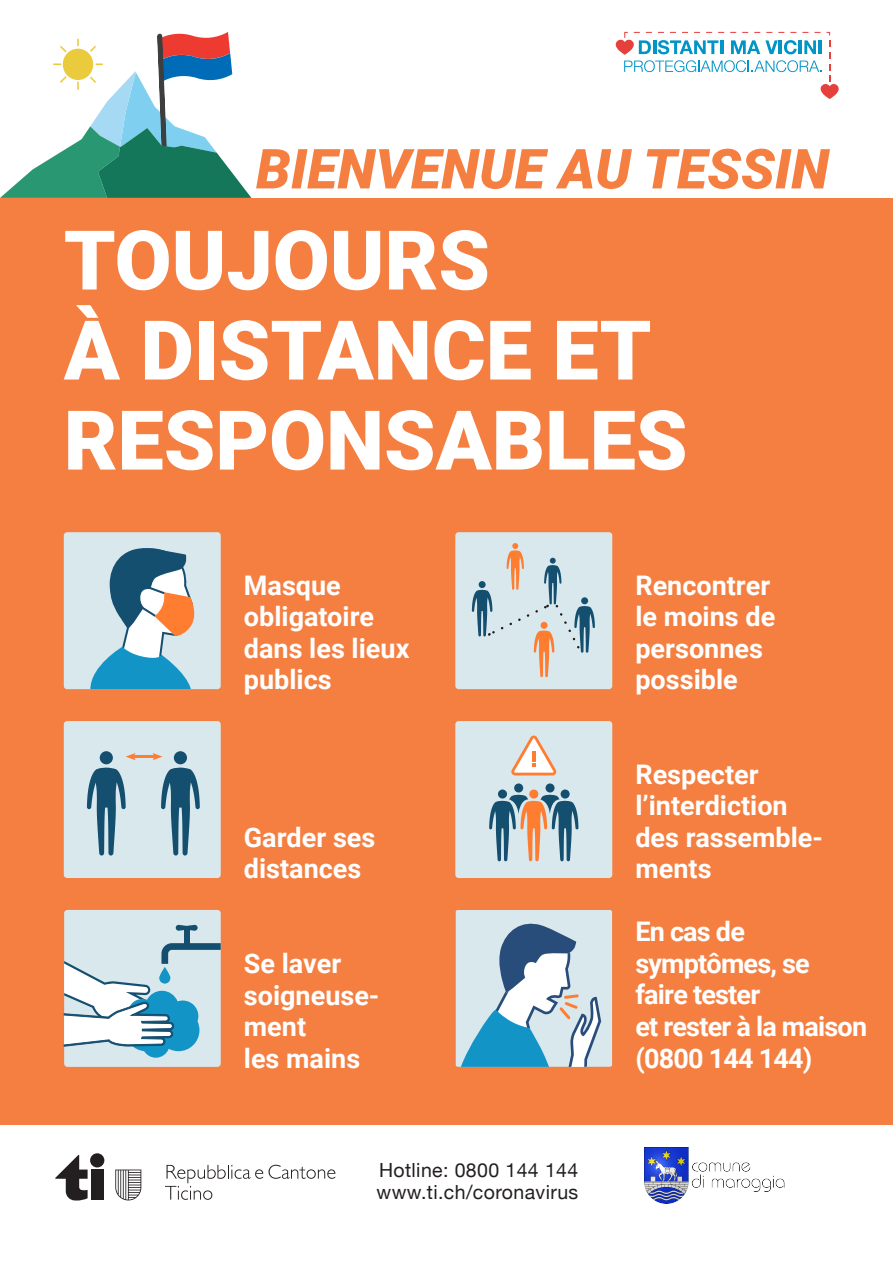
<style>
.page{position:relative;width:893px;height:1263px;background:#fff}
.page>*{position:absolute;margin:0;border:0;box-sizing:border-box;transform-origin:0 0}
.t1{font:900 82.5px/90px "Roboto";color:#fff}
.t2{font:italic 900 55.2px "Roboto";color:#f47f41}
.t3{font:700 27px/31.5px "Roboto";color:#fff}
.t4{font:700 27px "Roboto";letter-spacing:-.03em;color:#fff}
.t5{font:19.5px "Helvetica Neue";letter-spacing:.02em;color:#231f20}
</style>
<div class="page">
<div style="left:0;top:198px;width:893px;height:927px;background:#f47f41"></div>
<div style="left:91px;top:1169px;width:13px;height:30px;background:#231f20"></div>
<div style="left:90px;top:1153px;width:14px;height:14px;background:#231f20;border-radius:50%"></div>
<svg style="left:55px;top:1155px;width:33px;height:45px"></svg>
<svg style="left:269px;top:1165px;width:66px;height:14px"></svg>
<svg style="left:165px;top:1165px;width:98px;height:35px"></svg>
<svg style="left:115px;top:1169px;width:26px;height:31px"></svg>
<svg style="left:0;top:32px;width:251px;height:166px"></svg>
<div style="left:64px;top:532px;width:157px;height:157px;background:#d9e8ed;border-radius:3px"></div>
<svg style="left:90px;top:548px;width:105px;height:141px"></svg>
<svg style="left:456px;top:910px;width:156px;height:157px;background:#adcbda"></svg>
<div style="left:64px;top:721px;width:157px;height:157px;background:#d9e8ed;border-radius:3px"></div>
<svg style="left:161px;top:767px;width:39px;height:89px"></svg>
<div style="left:174px;top:751px;width:13px;height:13px;background:#144f70;border-radius:50%"></div>
<svg style="left:87px;top:767px;width:39px;height:89px"></svg>
<div style="left:100px;top:751px;width:13px;height:13px;background:#144f70;border-radius:50%"></div>
<hr style="left:132px;top:755px;width:24px;height:3px;background:#ff7d30">
<svg style="left:126px;top:753px;width:10px;height:7px"></svg>
<svg style="left:152px;top:753px;width:11px;height:7px"></svg>
<div style="left:64px;top:910px;width:157px;height:157px;background:#d9e8ed;border-radius:3px"></div>
<div style="left:184px;top:930px;width:6px;height:16px;background:#144f70"></div>
<svg style="left:176px;top:925px;width:22px;height:6px"></svg>
<svg style="left:63px;top:943px;width:158px;height:115px"></svg>
<div style="left:455px;top:532px;width:157px;height:157px;background:#d9e8ed;border-radius:3px"></div>
<svg style="left:472px;top:543px;width:123px;height:134px"></svg>
<div style="left:455px;top:721px;width:157px;height:157px;background:#d9e8ed;border-radius:3px"></div>
<div style="left:498px;top:789px;width:9px;height:9px;background:#144f70;border-radius:50%"></div>
<div style="left:529px;top:789px;width:9px;height:9px;background:#ff7d30;border-radius:50%"></div>
<div style="left:561px;top:789px;width:9px;height:9px;background:#144f70;border-radius:50%"></div>
<div style="left:514px;top:783px;width:9px;height:9px;background:#144f70;border-radius:50%"></div>
<svg style="left:489px;top:795px;width:89px;height:66px"></svg>
<div style="left:545px;top:783px;width:10px;height:9px;background:#144f70;border-radius:50%"></div>
<svg style="left:511px;top:735px;width:45px;height:40px"></svg>
<hr style="left:532px;top:751px;width:4px;height:10px;background:#ff7d30">
<svg style="left:616px;top:32px;width:223px;height:67px"></svg>
<img style="left:645px;top:1147px;width:140px;height:57px">
<p class="t2" style="left:256px;top:130px;width:575px">BIENVENUE AU TESSIN</p>
<p class="t1" style="left:64px;top:212px;width:428px">TOUJOURS</p>
<p class="t1" style="left:64px;top:302px;width:625px">À DISTANCE ET<br>RESPONSABLES</p>
<p class="t3" style="left:244px;top:568px;width:167px">Masque obligatoire dans les lieux publics</p>
<p class="t3" style="left:635px;top:568px;width:136px">Rencontrer</p>
<p class="t3" style="left:635px;top:600px;width:141px">le moins de</p>
<p class="t3" style="left:635px;top:631px;width:129px">personnes</p>
<p class="t3" style="left:635px;top:663px;width:104px">possible</p>
<p class="t3" style="left:244px;top:820px;width:133px">Garder ses distances</p>
<p class="t3" style="left:244px;top:947px;width:99px">Se laver</p>
<p class="t3" style="left:244px;top:978px;width:137px">soigneuse&shy;ment</p>
<p class="t3" style="left:244px;top:1041px;width:118px">les mains</p>
<p class="t5" style="left:379px;top:1156px;width:201px">Hotline: 0800 144 144</p>
<p class="t5" style="left:377px;top:1178px;width:203px">www.ti.ch/coronavirus</p>
<p class="t3" style="left:635px;top:757px;width:125px">Respecter</p>
<p class="t3" style="left:635px;top:789px;width:189px">l’interdiction des rassemble&shy;ments</p>
<p class="t3" style="left:635px;top:915px;width:111px">En cas de</p>
<p class="t4" style="left:635px;top:944px;width:176px">symptômes, se</p>
<p class="t4" style="left:635px;top:976px;width:126px">faire tester</p>
<p class="t4" style="left:635px;top:1007px;width:233px">et rester à la maison</p>
<p class="t4" style="left:635px;top:1039px;width:178px">(0800 144 144)</p>
</div>
